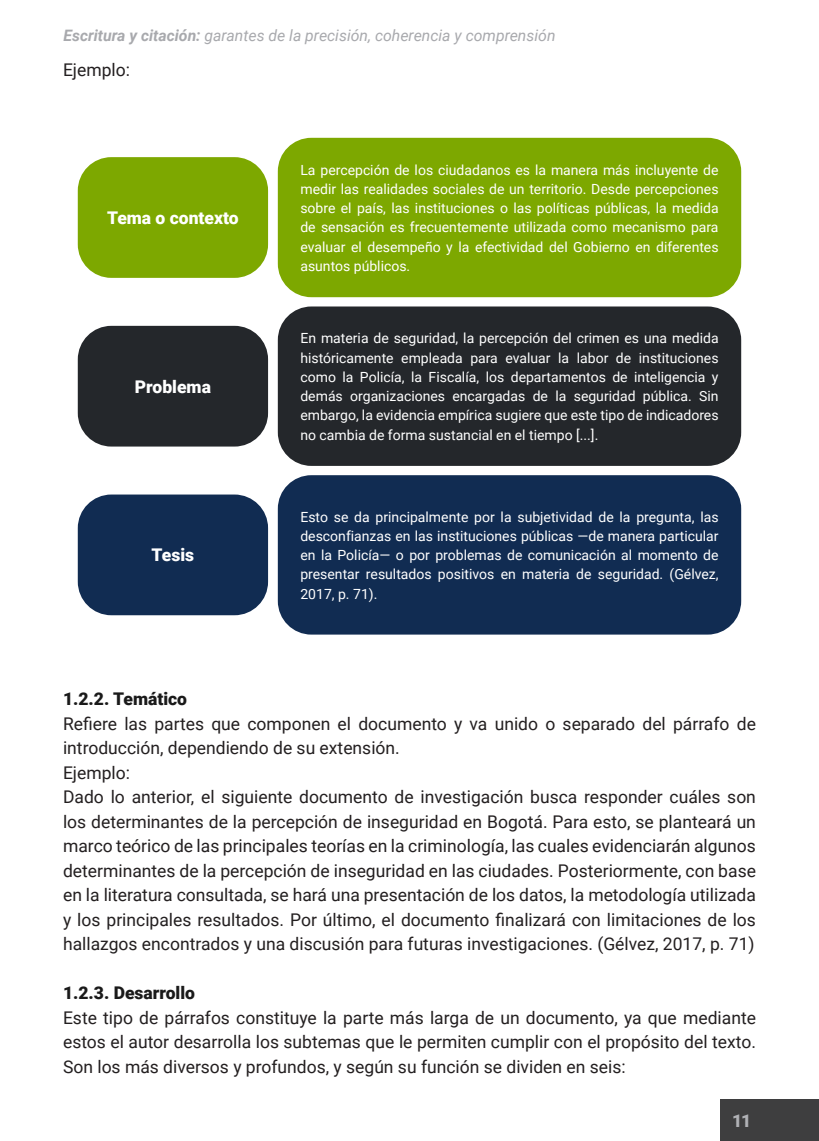
<style>
.page{position:relative;width:819px;height:1141px;background:#fff}
.page>*{position:absolute;margin:0;border:0;box-sizing:border-box;transform-origin:0 0}
.parrafo01{font:17.5px/24.5px "Roboto";color:#231f20;text-align:justify}
.parrafo01-2{font:900 17.5px "Roboto";color:#1a1a1a}
.parrafo01-3{font:900 17.5px "Roboto";color:#fff}
.t1{font:900 17.5px "Roboto";color:#b0b1b5}
.t2{font:italic 15.75px "Roboto";color:#a8a9ad}
.parrafo01-4{font:14px/19.2px "Roboto";color:#fff;text-align:justify}
.s1{font-weight:700}
</style>
<div class="page">
<div style="left:720px;top:1100px;width:99px;height:41px;background:#3e3e3f"></div>
<div style="left:78px;top:157px;width:190px;height:121px;background:#7da800;border-radius:34px"></div>
<div style="left:78px;top:326px;width:190px;height:121px;background:#24272b;border-radius:34px"></div>
<div style="left:78px;top:495px;width:190px;height:120px;background:#112c52;border-radius:34px"></div>
<div style="left:278px;top:138px;width:463px;height:159px;background:#7da800;border-radius:34px"></div>
<div style="left:278px;top:306px;width:463px;height:160px;background:#24272b;border-radius:34px"></div>
<div style="left:278px;top:475px;width:463px;height:160px;background:#112c52;border-radius:34px"></div>
<p class="t2" style="left:63px;top:24px;width:493px"><span class="s1">Escritura y citación:</span> garantes de la precisión, coherencia y comprensión</p>
<p class="parrafo01" style="left:63px;top:57px;width:69px">Ejemplo:</p>
<p class="parrafo01-3" style="left:107px;top:206px;width:133px">Tema o contexto</p>
<p class="parrafo01-3" style="left:135px;top:374px;width:78px">Problema</p>
<p class="parrafo01-3" style="left:152px;top:543px;width:44px">Tesis</p>
<p class="parrafo01-4" style="left:300px;top:160px;width:419px">La percepción de los ciudadanos es la manera más incluyente de medir las realidades sociales de un territorio. Desde percepciones sobre el país, las instituciones o las políticas públicas, la medida de sensación es frecuentemente utilizada como mecanismo para evaluar el desempeño y la efectividad del Gobierno en diferentes asuntos públicos.</p>
<p class="parrafo01-4" style="left:300px;top:328px;width:419px">En materia de seguridad, la percepción del crimen es una medida históricamente empleada para evaluar la labor de instituciones como la Policía, la Fiscalía, los departamentos de inteligencia y demás organizaciones encargadas de la seguridad pública. Sin embargo, la evidencia empírica sugiere que este tipo de indicadores no cambia de forma sustancial en el tiempo [...].</p>
<p class="parrafo01-4" style="left:300px;top:507px;width:419px">Esto se da principalmente por la subjetividad de la pregunta, las desconfianzas en las instituciones públicas —de manera particular en la Policía— o por problemas de comunicación al momento de presentar resultados positivos en materia de seguridad. (Gélvez, 2017, p. 71).</p>
<p class="parrafo01-2" style="left:63px;top:687px;width:126px">1.2.2. Temático</p>
<p class="parrafo01" style="left:63px;top:711px;width:694px">Refiere las partes que componen el documento y va unido o separado del párrafo de introducción, dependiendo de su extensión.</p>
<p class="parrafo01" style="left:63px;top:760px;width:69px">Ejemplo:</p>
<p class="parrafo01" style="left:63px;top:784px;width:694px">Dado lo anterior, el siguiente documento de investigación busca responder cuáles son los determinantes de la percepción de inseguridad en Bogotá. Para esto, se planteará un marco teórico de las principales teorías en la criminología, las cuales evidenciarán algunos determinantes de la percepción de inseguridad en las ciudades. Posteriormente, con base en la literatura consultada, se hará una presentación de los datos, la metodología utilizada y los principales resultados. Por último, el documento finalizará con limitaciones de los hallazgos encontrados y una discusión para futuras investigaciones. (Gélvez, 2017, p. 71)</p>
<p class="parrafo01-2" style="left:63px;top:981px;width:133px">1.2.3. Desarrollo</p>
<p class="parrafo01" style="left:63px;top:1005px;width:694px">Este tipo de párrafos constituye la parte más larga de un documento, ya que mediante estos el autor desarrolla los subtemas que le permiten cumplir con el propósito del texto.<br>Son los más diversos y profundos, y según su función se dividen en seis:</p>
<p class="t1" style="left:732px;top:1108px;width:21px">11</p>
</div>
